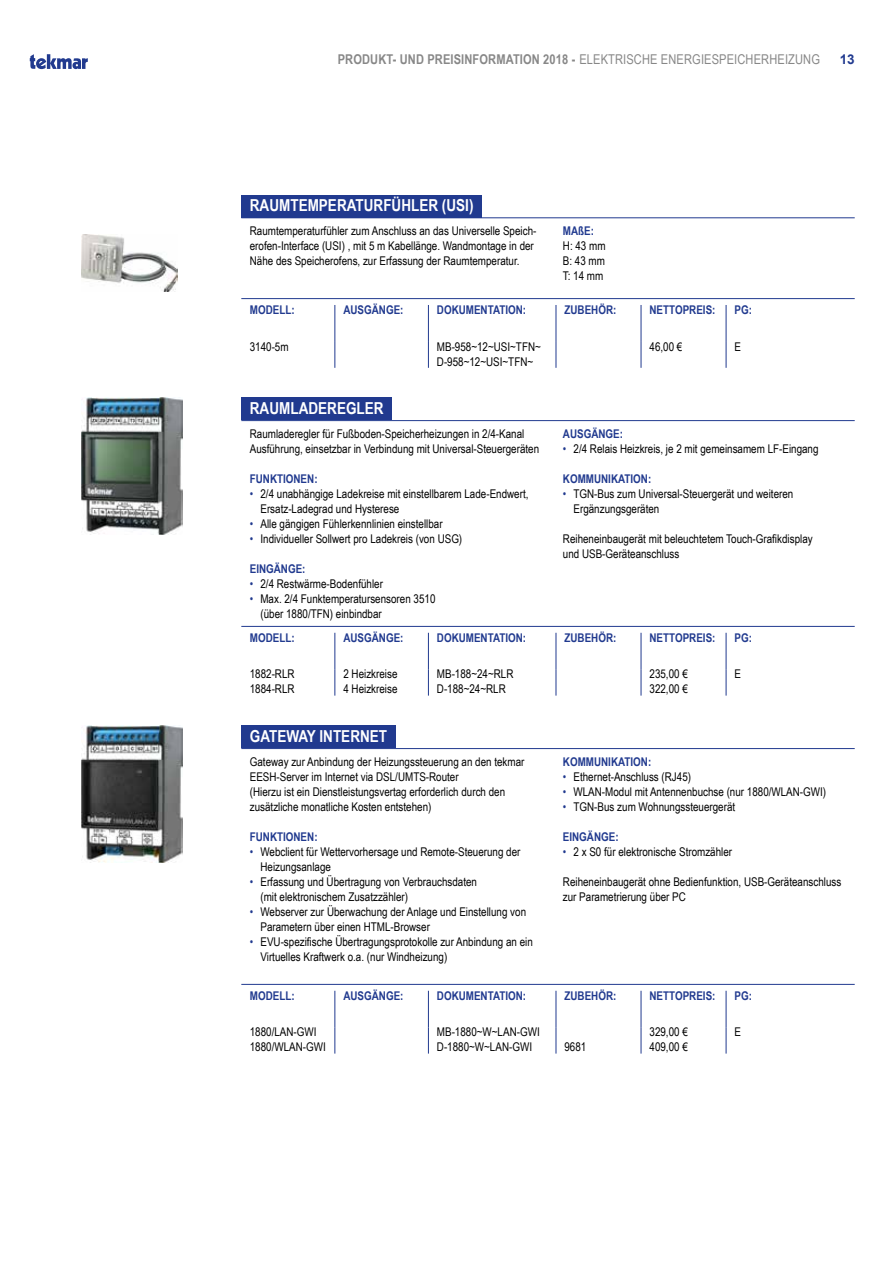
<style>
.page{position:relative;width:893px;height:1263px;background:#fff}
.page>*{position:absolute;margin:0;border:0;box-sizing:border-box;transform-origin:0 0}
.t1{font:700 16.5px "Arial Narrow";color:#fff}
.t2{font:13.5px "Arial Narrow";letter-spacing:.01em;color:#878787}
.t3{font:700 13.5px "Arial";color:#213a8f}
.t4{font:12px/15px "Arial Narrow";color:#000}
.t5{font:700 12px "Arial Narrow";color:#213a8f}
.s1{font-weight:700}
.s2{color:#213a8f}
</style>
<div class="page">
<svg style="left:30px;top:54px;width:58px;height:15px"></svg>
<img style="left:81px;top:235px;width:97px;height:56px">
<img style="left:81px;top:398px;width:102px;height:136px">
<img style="left:81px;top:725px;width:102px;height:137px">
<hr style="left:241px;top:420px;width:614px;height:1px;background:#213a8f">
<hr style="left:241px;top:626px;width:614px;height:1px;background:#213a8f">
<hr style="left:334px;top:633px;width:1px;height:37px;background:#213a8f">
<hr style="left:428px;top:633px;width:1px;height:37px;background:#213a8f">
<hr style="left:556px;top:633px;width:1px;height:37px;background:#213a8f">
<hr style="left:641px;top:633px;width:1px;height:37px;background:#213a8f">
<svg style="left:334px;top:670px;width:1px;height:26px"></svg>
<svg style="left:428px;top:670px;width:1px;height:26px"></svg>
<svg style="left:556px;top:670px;width:1px;height:26px"></svg>
<svg style="left:641px;top:670px;width:1px;height:26px"></svg>
<hr style="left:726px;top:633px;width:1px;height:37px;background:#213a8f">
<svg style="left:726px;top:670px;width:1px;height:26px"></svg>
<div style="left:241px;top:398px;width:151px;height:22px;background:#213a8f"></div>
<hr style="left:241px;top:748px;width:614px;height:1px;background:#213a8f">
<hr style="left:241px;top:984px;width:614px;height:1px;background:#213a8f">
<hr style="left:334px;top:991px;width:1px;height:37px;background:#213a8f">
<hr style="left:428px;top:991px;width:1px;height:37px;background:#213a8f">
<hr style="left:556px;top:991px;width:1px;height:37px;background:#213a8f">
<hr style="left:641px;top:991px;width:1px;height:37px;background:#213a8f">
<svg style="left:334px;top:1028px;width:1px;height:25px"></svg>
<svg style="left:428px;top:1028px;width:1px;height:25px"></svg>
<svg style="left:556px;top:1028px;width:1px;height:25px"></svg>
<svg style="left:641px;top:1028px;width:1px;height:25px"></svg>
<hr style="left:726px;top:991px;width:1px;height:37px;background:#213a8f">
<svg style="left:726px;top:1028px;width:1px;height:25px"></svg>
<div style="left:241px;top:725px;width:155px;height:23px;background:#213a8f"></div>
<hr style="left:241px;top:217px;width:614px;height:1px;background:#213a8f">
<hr style="left:241px;top:298px;width:614px;height:1px;background:#213a8f">
<hr style="left:334px;top:305px;width:1px;height:37px;background:#213a8f">
<hr style="left:428px;top:305px;width:1px;height:37px;background:#213a8f">
<hr style="left:556px;top:305px;width:1px;height:37px;background:#213a8f">
<hr style="left:641px;top:305px;width:1px;height:37px;background:#213a8f">
<svg style="left:334px;top:342px;width:1px;height:26px"></svg>
<svg style="left:428px;top:342px;width:1px;height:26px"></svg>
<svg style="left:556px;top:342px;width:1px;height:26px"></svg>
<svg style="left:641px;top:342px;width:1px;height:26px"></svg>
<hr style="left:726px;top:305px;width:1px;height:37px;background:#213a8f">
<svg style="left:726px;top:342px;width:1px;height:26px"></svg>
<div style="left:241px;top:195px;width:241px;height:22px;background:#213a8f"></div>
<p class="t2" style="left:338px;top:49px;width:484px"><span class="s1">PRODUKT- UND PREISINFORMATION 2018 -</span> ELEKTRISCHE ENERGIESPEICHERHEIZUNG</p>
<p class="t3" style="left:840px;top:50px;width:17px">13</p>
<h1 class="t1" style="left:250px;top:193px;width:225px">RAUMTEMPERATURFÜHLER (USI)</h1>
<p class="t4" style="left:250px;top:223px;width:288px">Raumtemperaturfühler zum Anschluss an das Universelle Speich&shy;erofen-Interface (USI) , mit 5 m Kabellänge. Wandmontage in der<br>Nähe des Speicherofens, zur Erfassung der Raumtemperatur.</p>
<p class="t5" style="left:563px;top:222px;width:33px">MAßE:</p>
<p class="t4" style="left:563px;top:238px;width:44px;text-align:justify">H: 43 mm B: 43 mm T: 14 mm</p>
<p class="t5" style="left:250px;top:300px;width:46px">MODELL:</p>
<p class="t5" style="left:343px;top:300px;width:62px">AUSGÄNGE:</p>
<p class="t5" style="left:437px;top:300px;width:91px">DOKUMENTATION:</p>
<p class="t5" style="left:564px;top:300px;width:53px">ZUBEHÖR:</p>
<p class="t5" style="left:649px;top:300px;width:67px">NETTOPREIS:</p>
<p class="t5" style="left:735px;top:300px;width:19px">PG:</p>
<p class="t4" style="left:250px;top:338px;width:40px">3140-5m</p>
<p class="t4" style="left:437px;top:338px;width:105px">MB-958~12~USI~TFN~<br>D-958~12~USI~TFN~</p>
<p class="t4" style="left:649px;top:338px;width:34px">46,00 €</p>
<p class="t4" style="left:735px;top:338px;width:8px">E</p>
<h1 class="t1" style="left:250px;top:396px;width:135px">RAUMLADEREGLER</h1>
<p class="t4" style="left:250px;top:426px;width:291px">Raumladeregler für Fußboden-Speicherheizungen in 2/4-Kanal<br>Ausführung, einsetzbar in Verbindung mit Universal-Steuergeräten</p>
<p class="t5" style="left:250px;top:469px;width:69px">FUNKTIONEN:</p>
<p class="t4" style="left:260px;top:486px;width:270px;text-indent:-11px"><span class="s2">•</span> 2/4 unabhängige Ladekreise mit einstellbarem Lade-Endwert,<br>Ersatz-Ladegrad und Hysterese</p>
<p class="t4" style="left:250px;top:516px;width:194px"><span class="s2">•</span> Alle gängigen Fühlerkennlinien einstellbar</p>
<p class="t4" style="left:250px;top:531px;width:214px"><span class="s2">•</span> Individueller Sollwert pro Ladekreis (von USG)</p>
<p class="t5" style="left:250px;top:559px;width:57px">EINGÄNGE:</p>
<p class="t4" style="left:250px;top:576px;width:135px"><span class="s2">•</span> 2/4 Restwärme-Bodenfühler</p>
<p class="t4" style="left:260px;top:591px;width:177px;text-indent:-11px"><span class="s2">•</span> Max. 2/4 Funktemperatursensoren 3510 (über 1880/TFN) einbindbar</p>
<p class="t5" style="left:563px;top:424px;width:62px">AUSGÄNGE:</p>
<p class="t4" style="left:563px;top:441px;width:257px"><span class="s2">•</span> 2/4 Relais Heizkreis, je 2 mit gemeinsamem LF-Eingang</p>
<p class="t5" style="left:563px;top:469px;width:90px">KOMMUNIKATION:</p>
<p class="t4" style="left:573px;top:486px;width:221px;text-indent:-11px"><span class="s2">•</span> TGN-Bus zum Universal-Steuergerät und weiteren<br>Ergänzungsgeräten</p>
<p class="t4" style="left:563px;top:531px;width:251px">Reiheneinbaugerät mit beleuchtetem Touch-Grafikdisplay und USB-Geräteanschluss</p>
<p class="t5" style="left:250px;top:628px;width:46px">MODELL:</p>
<p class="t5" style="left:343px;top:628px;width:62px">AUSGÄNGE:</p>
<p class="t5" style="left:437px;top:628px;width:91px">DOKUMENTATION:</p>
<p class="t5" style="left:564px;top:628px;width:53px">ZUBEHÖR:</p>
<p class="t5" style="left:649px;top:628px;width:67px">NETTOPREIS:</p>
<p class="t5" style="left:735px;top:628px;width:19px">PG:</p>
<p class="t4" style="left:250px;top:666px;width:46px">1882-RLR<br>1884-RLR</p>
<p class="t4" style="left:343px;top:666px;width:56px">2 Heizkreise<br>4 Heizkreise</p>
<p class="t4" style="left:437px;top:666px;width:78px">MB-188~24~RLR<br>D-188~24~RLR</p>
<p class="t4" style="left:649px;top:666px;width:40px">235,00 €<br>322,00 €</p>
<p class="t4" style="left:735px;top:666px;width:8px">E</p>
<h1 class="t1" style="left:250px;top:724px;width:139px">GATEWAY INTERNET</h1>
<p class="t4" style="left:250px;top:754px;width:276px">Gateway zur Anbindung der Heizungssteuerung an den tekmar EESH-Server im Internet via DSL/UMTS-Router<br>(Hierzu ist ein Dienstleistungsvertag erforderlich durch den zusätzliche monatliche Kosten entstehen)</p>
<p class="t5" style="left:250px;top:827px;width:69px">FUNKTIONEN:</p>
<p class="t4" style="left:260px;top:844px;width:262px;text-indent:-11px"><span class="s2">•</span> Webclient für Wettervorhersage und Remote-Steuerung der<br>Heizungsanlage</p>
<p class="t4" style="left:260px;top:874px;width:218px;text-indent:-11px"><span class="s2">•</span> Erfassung und Übertragung von Verbrauchsdaten (mit elektronischem Zusatzzähler)</p>
<p class="t4" style="left:260px;top:904px;width:267px;text-indent:-11px"><span class="s2">•</span> Webserver zur Überwachung der Anlage und Einstellung von<br>Parametern über einen HTML-Browser</p>
<p class="t4" style="left:260px;top:934px;width:274px;text-indent:-11px"><span class="s2">•</span> EVU-spezifische Übertragungsprotokolle zur Anbindung an ein<br>Virtuelles Kraftwerk o.a. (nur Windheizung)</p>
<p class="t5" style="left:563px;top:752px;width:90px">KOMMUNIKATION:</p>
<p class="t4" style="left:563px;top:769px;width:130px"><span class="s2">•</span> Ethernet-Anschluss (RJ45)</p>
<p class="t4" style="left:563px;top:784px;width:265px"><span class="s2">•</span> WLAN-Modul mit Antennenbuchse (nur 1880/WLAN-GWI)</p>
<p class="t4" style="left:563px;top:799px;width:174px"><span class="s2">•</span> TGN-Bus zum Wohnungssteuergerät</p>
<p class="t5" style="left:563px;top:827px;width:57px">EINGÄNGE:</p>
<p class="t4" style="left:563px;top:844px;width:171px"><span class="s2">•</span> 2 x S0 für elektronische Stromzähler</p>
<p class="t4" style="left:563px;top:874px;width:280px">Reiheneinbaugerät ohne Bedienfunktion, USB-Geräteanschluss zur Parametrierung über PC</p>
<p class="t5" style="left:250px;top:986px;width:46px">MODELL:</p>
<p class="t5" style="left:343px;top:986px;width:62px">AUSGÄNGE:</p>
<p class="t5" style="left:437px;top:986px;width:91px">DOKUMENTATION:</p>
<p class="t5" style="left:564px;top:986px;width:53px">ZUBEHÖR:</p>
<p class="t5" style="left:649px;top:986px;width:67px">NETTOPREIS:</p>
<p class="t5" style="left:735px;top:986px;width:19px">PG:</p>
<p class="t4" style="left:250px;top:1024px;width:78px">1880/LAN-GWI<br>1880/WLAN-GWI</p>
<p class="t4" style="left:437px;top:1024px;width:104px">MB-1880~W~LAN-GWI<br>D-1880~W~LAN-GWI</p>
<p class="t4" style="left:649px;top:1024px;width:40px">329,00 €<br>409,00 €</p>
<p class="t4" style="left:735px;top:1024px;width:8px">E</p>
<p class="t4" style="left:564px;top:1039px;width:23px">9681</p>
</div>
